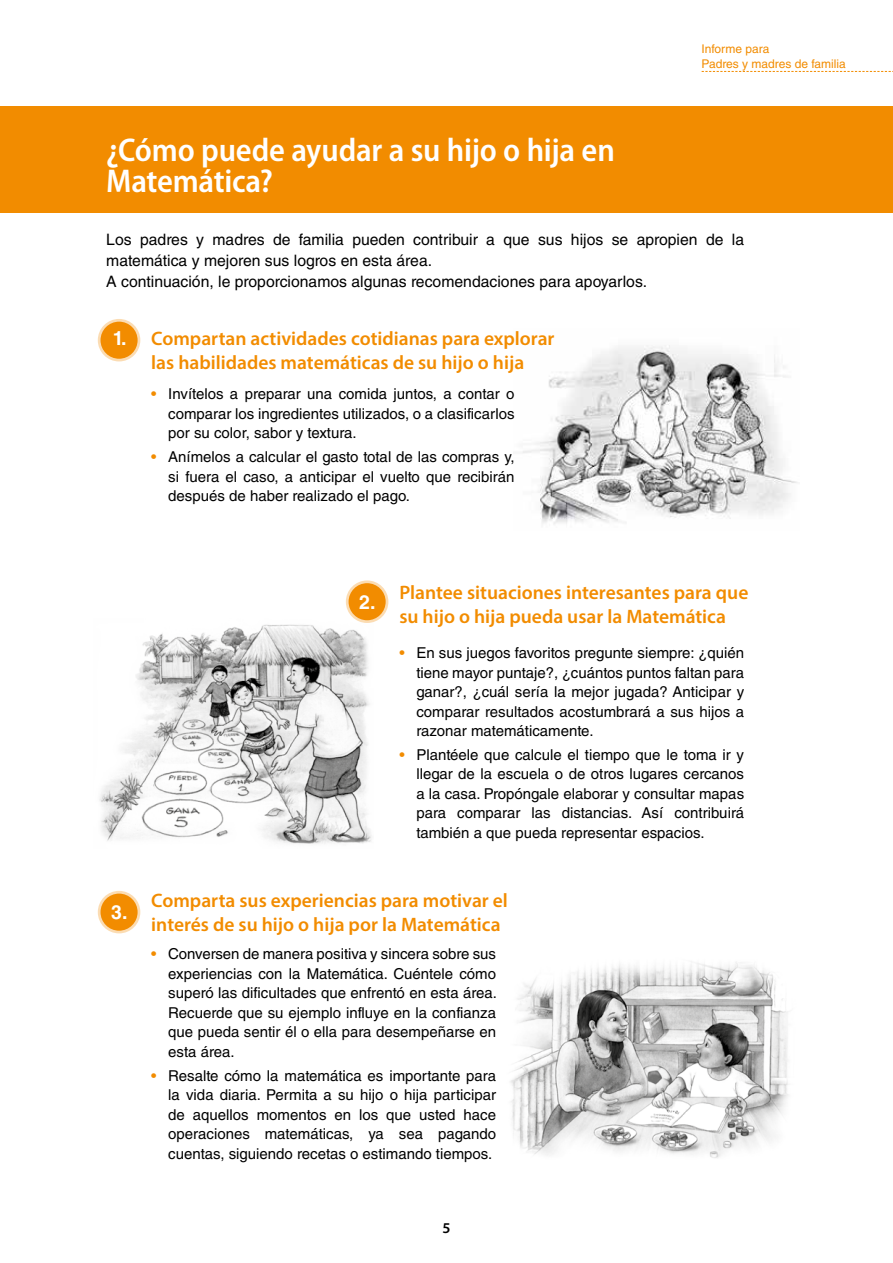
<style>
.page{position:relative;width:893px;height:1263px;background:#fff}
.page>*{position:absolute;margin:0;border:0;box-sizing:border-box;transform-origin:0 0}
.t1{font:600 semi-condensed 33px/31.5px "Myriad Pro";letter-spacing:-.005em;color:#fff}
.t2{font:600 19.5px/24px "Myriad Pro";color:#f28c00}
.t3{font:700 19.5px "Helvetica LT Std";color:#fff}
.t4{font:15.75px/21px "Helvetica LT Std";color:#000}
.t5{font:15px/19.5px "Helvetica LT Std";color:#000;text-align:justify}
.t6{font:600 15px "Myriad Pro";color:#000}
.t7{font:12px/14.4px "Helvetica LT Std";color:#f28c00}
.s1{color:#f28c00}
</style>
<div class="page">
<div style="left:0;top:106px;width:893px;height:107px;background:#f28c00"></div>
<svg style="left:702px;top:71px;width:191px;height:1px"></svg>
<img style="left:510px;top:962px;width:278px;height:196px">
<img style="left:522px;top:345px;width:276px;height:179px">
<img style="left:99px;top:619px;width:274px;height:225px">
<div style="left:99px;top:320px;width:40px;height:40px;background:#f28c00;border-radius:50%"></div>
<div style="left:98px;top:319px;width:42px;height:42px;border:3px solid #fbdcb3;border-radius:50%"></div>
<div style="left:347px;top:582px;width:40px;height:40px;background:#f28c00;border-radius:50%"></div>
<div style="left:346px;top:580px;width:42px;height:43px;border:3px solid #fbdcb3;border-radius:50%"></div>
<div style="left:99px;top:892px;width:40px;height:40px;background:#f28c00;border-radius:50%"></div>
<div style="left:98px;top:891px;width:42px;height:42px;border:3px solid #fbdcb3;border-radius:50%"></div>
<h1 class="t1" style="left:106px;top:133px;width:510px">¿Cómo puede ayudar a su hijo o hija en<br>Matemática?</h1>
<p class="t7" style="left:702px;top:42px;width:146px">Informe para<br>Padres y madres de familia</p>
<p class="t4" style="left:106px;top:229px;width:639px">Los padres y madres de familia pueden contribuir a que sus hijos se apropien de la matemática y mejoren sus logros en esta área.<br>A continuación, le proporcionamos algunas recomendaciones para apoyarlos.</p>
<h2 class="t3" style="left:113px;top:326px;width:16px">1.</h2>
<h2 class="t2" style="left:151px;top:326px;width:405px">Compartan actividades cotidianas para explorar las habilidades matemáticas de su hijo o hija</h2>
<p class="t5" style="left:168px;top:384px;width:348px;text-indent:-17px"><span class="s1">•</span> Invítelos a preparar una comida juntos, a contar o comparar los ingredientes utilizados, o a clasificarlos por su color, sabor y textura.</p>
<p class="t5" style="left:168px;top:447px;width:348px;text-indent:-17px"><span class="s1">•</span> Anímelos a calcular el gasto total de las compras y, si fuera el caso, a anticipar el vuelto que recibirán después de haber realizado el pago.</p>
<h2 class="t3" style="left:111px;top:900px;width:18px">3.</h2>
<h2 class="t3" style="left:359px;top:590px;width:18px">2.</h2>
<h2 class="t2" style="left:399px;top:580px;width:351px">Plantee situaciones interesantes para que su hijo o hija pueda usar la Matemática</h2>
<p class="t5" style="left:416px;top:643px;width:329px;text-indent:-17px"><span class="s1">•</span> En sus juegos favoritos pregunte siempre: ¿quién tiene mayor puntaje?, ¿cuántos puntos faltan para ganar?, ¿cuál sería la mejor jugada? Anticipar y comparar resultados acostumbrará a sus hijos a razonar matemáticamente.</p>
<p class="t5" style="left:416px;top:745px;width:329px;text-indent:-17px"><span class="s1">•</span> Plantéele que calcule el tiempo que le toma ir y llegar de la escuela o de otros lugares cercanos a la casa. Propóngale elaborar y consultar mapas para comparar las distancias. Así contribuirá también a que pueda representar espacios.</p>
<h2 class="t2" style="left:151px;top:888px;width:358px">Comparta sus experiencias para motivar el interés de su hijo o hija por la Matemática</h2>
<p class="t5" style="left:168px;top:944px;width:330px;text-indent:-17px"><span class="s1">•</span> Conversen de manera positiva y sincera sobre sus experiencias con la Matemática. Cuéntele cómo superó las dificultades que enfrentó en esta área.<br>Recuerde que su ejemplo influye en la confianza que pueda sentir él o ella para desempeñarse en esta área.</p>
<p class="t5" style="left:168px;top:1065px;width:329px;text-indent:-17px"><span class="s1">•</span> Resalte cómo la matemática es importante para la vida diaria. Permita a su hijo o hija participar de aquellos momentos en los que usted hace operaciones matemáticas, ya sea pagando cuentas, siguiendo recetas o estimando tiempos.</p>
<p class="t6" style="left:442px;top:1219px;width:10px">5</p>
</div>
